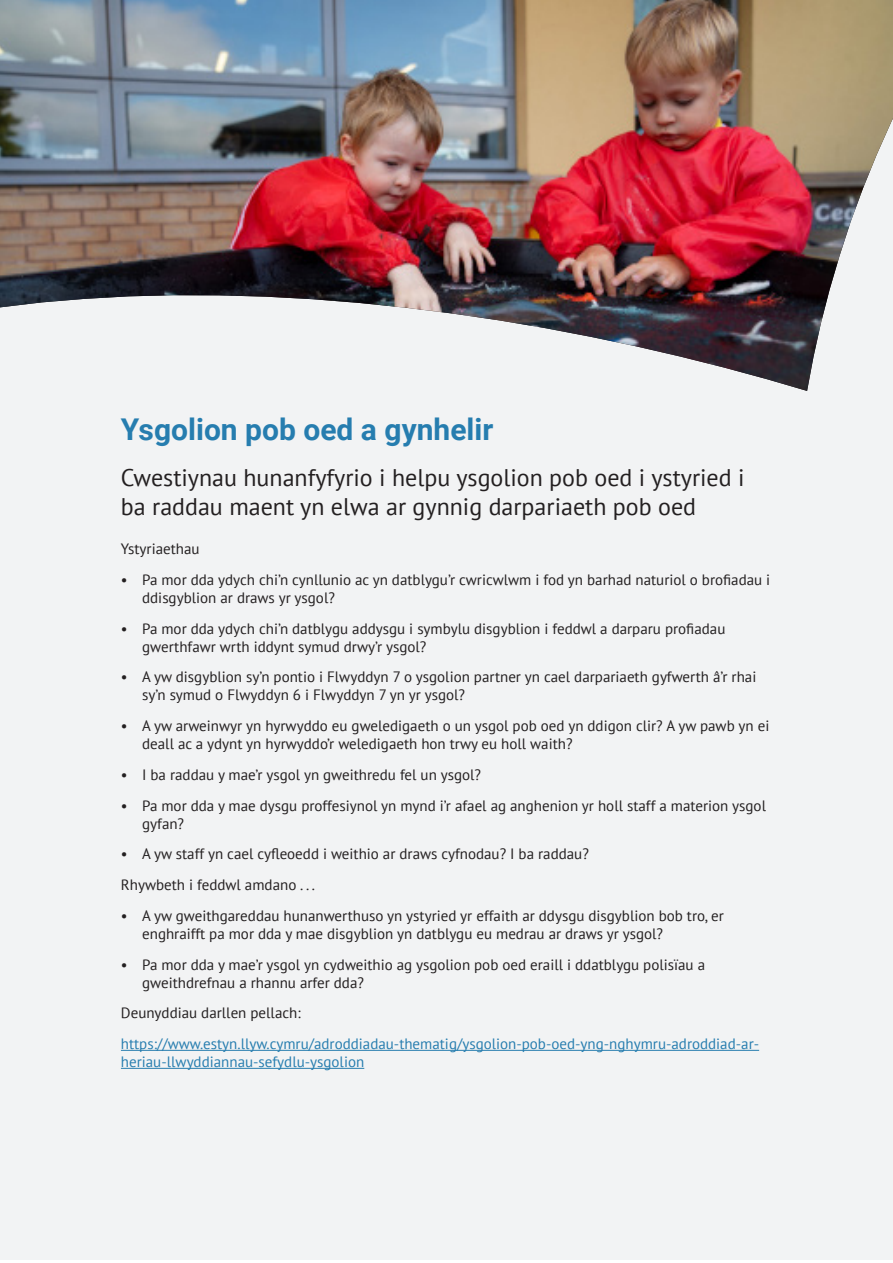
<style>
.page{position:relative;width:893px;height:1263px;background:#fff}
.page>*{position:absolute;margin:0;border:0;box-sizing:border-box;transform-origin:0 0}
.t1{font:700 30px "Roboto";color:#267daf}
.t2{font:24px/28.8px "PT Sans";color:#231f20}
.t3{font:15px/18px "PT Sans";color:#231f20}
.t4{font:15px/18px "PT Sans";color:#267daf}
</style>
<div class="page">
<div style="left:1px;top:1px;width:892px;height:1259px;background:#f2f3f4"></div>
<img style="left:0;top:0;width:893px;height:391px">
<hr style="left:121px;top:1050px;width:638px;height:1px;background:#267daf">
<hr style="left:121px;top:1068px;width:243px;height:1px;background:#267daf">
<h1 class="t1" style="left:121px;top:408px;width:374px">Ysgolion pob oed a gynhelir</h1>
<h2 class="t2" style="left:121px;top:463px;width:625px">Cwestiynau hunanfyfyrio i helpu ysgolion pob oed i ystyried i ba raddau maent yn elwa ar gynnig darpariaeth pob oed</h2>
<h2 class="t3" style="left:121px;top:539px;width:80px">Ystyriaethau</h2>
<p class="t3" style="left:142px;top:570px;width:630px;text-indent:-21px">• Pa mor dda ydych chi’n cynllunio ac yn datblygu’r cwricwlwm i fod yn barhad naturiol o brofiadau i ddisgyblion ar draws yr ysgol?</p>
<p class="t3" style="left:142px;top:619px;width:585px;text-indent:-21px">• Pa mor dda ydych chi’n datblygu addysgu i symbylu disgyblion i feddwl a darparu profiadau gwerthfawr wrth iddynt symud drwy’r ysgol?</p>
<p class="t3" style="left:142px;top:668px;width:616px;text-indent:-21px">• A yw disgyblion sy’n pontio i Flwyddyn 7 o ysgolion partner yn cael darpariaeth gyfwerth â’r rhai sy’n symud o Flwyddyn 6 i Flwyddyn 7 yn yr ysgol?</p>
<p class="t3" style="left:142px;top:716px;width:629px;text-indent:-21px">• A yw arweinwyr yn hyrwyddo eu gweledigaeth o un ysgol pob oed yn ddigon clir? A yw pawb yn ei deall ac a ydynt yn hyrwyddo’r weledigaeth hon trwy eu holl waith?</p>
<p class="t3" style="left:121px;top:765px;width:362px">• I ba raddau y mae’r ysgol yn gweithredu fel un ysgol?</p>
<p class="t3" style="left:142px;top:796px;width:625px;text-indent:-21px">• Pa mor dda y mae dysgu proffesiynol yn mynd i’r afael ag anghenion yr holl staff a materion ysgol gyfan?</p>
<p class="t3" style="left:121px;top:845px;width:469px">• A yw staff yn cael cyfleoedd i weithio ar draws cyfnodau? I ba raddau?</p>
<h2 class="t3" style="left:121px;top:875px;width:196px">Rhywbeth i feddwl amdano . . .</h2>
<p class="t3" style="left:142px;top:906px;width:583px;text-indent:-21px">• A yw gweithgareddau hunanwerthuso yn ystyried yr effaith ar ddysgu disgyblion bob tro, er enghraifft pa mor dda y mae disgyblion yn datblygu eu medrau ar draws yr ysgol?</p>
<p class="t3" style="left:142px;top:955px;width:564px;text-indent:-21px">• Pa mor dda y mae’r ysgol yn cydweithio ag ysgolion pob oed eraill i ddatblygu polisïau a gweithdrefnau a rhannu arfer dda?</p>
<h2 class="t3" style="left:121px;top:1004px;width:181px">Deunyddiau darllen pellach:</h2>
<p class="t4" style="left:121px;top:1034px;width:640px">https://www.estyn.llyw.cymru/adroddiadau-thematig/ysgolion-pob-oed-yng-nghymru-adroddiad-ar&shy;heriau-llwyddiannau-sefydlu-ysgolion</p>
</div>
